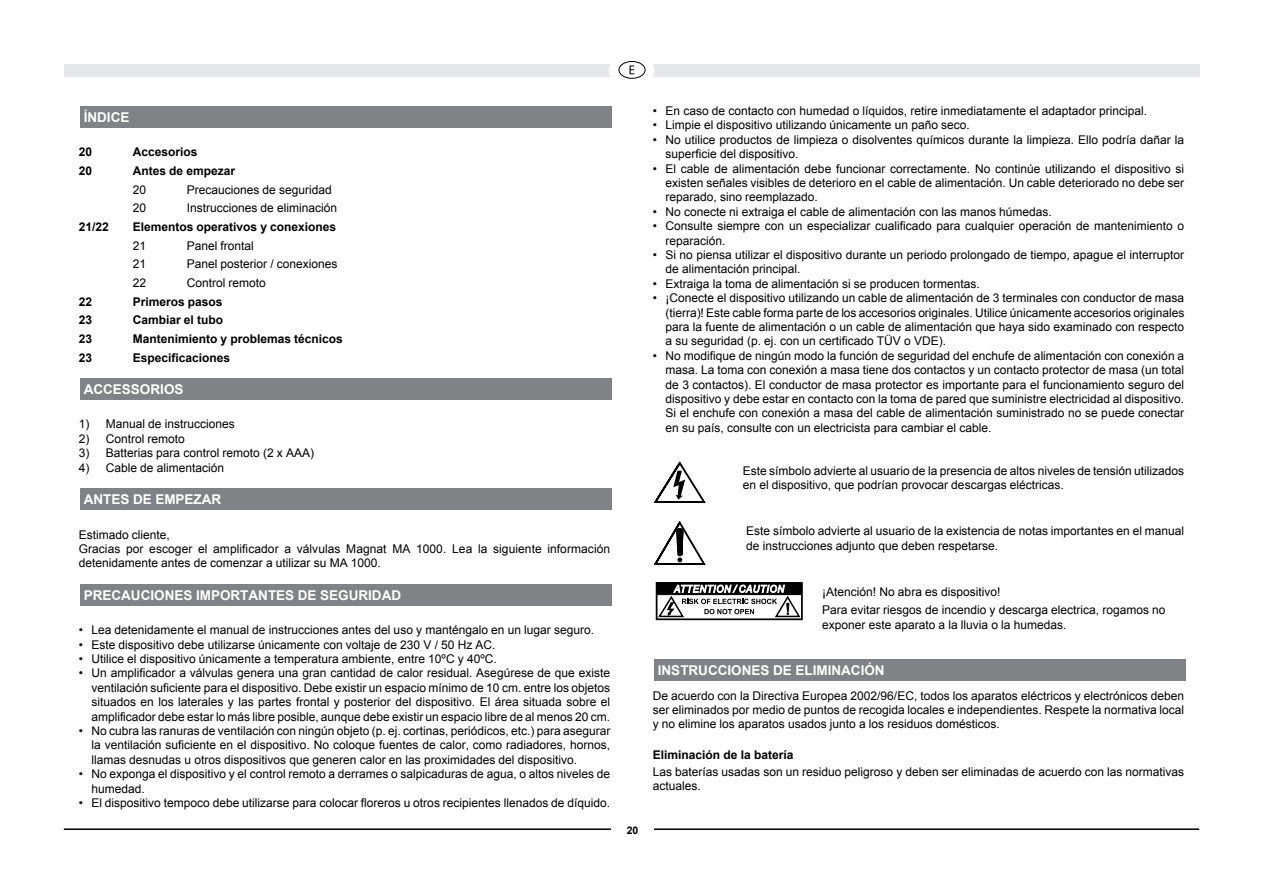
<style>
.page{position:relative;width:1263px;height:893px;background:#fff}
.page>*{position:absolute;margin:0;border:0;box-sizing:border-box;transform-origin:0 0}
.t1{font:700 13.5px "Arial";color:#fff}
.t2{font:12px/14.4px "Arial";color:#000}
.t3{font:700 12px "Arial";color:#000}
.t4{font:700 10.5px "Arial";color:#000}
</style>
<div class="page">
<div style="left:64px;top:64px;width:1135px;height:13px;background:#e6e7e8"></div>
<hr style="left:64px;top:828px;width:1135px;height:2px;background:#000">
<div style="left:611px;top:817px;width:43px;height:26px;background:#fff"></div>
<div style="left:609px;top:55px;width:45px;height:30px;background:#fff;border-radius:50%"></div>
<div style="left:618px;top:61px;width:27px;height:18px;border:1px solid #000;border-radius:50%"></div>
<svg style="left:629px;top:65px;width:5px;height:9px"></svg>
<svg style="left:654px;top:462px;width:51px;height:41px"></svg>
<svg style="left:654px;top:521px;width:51px;height:44px"></svg>
<div style="left:656px;top:582px;width:147px;height:38px;border:2px solid #000"></div>
<svg style="left:657px;top:584px;width:145px;height:34px"></svg>
<div style="left:654px;top:660px;width:532px;height:21px;background:#808285"></div>
<div style="left:80px;top:106px;width:532px;height:22px;background:#808285"></div>
<div style="left:80px;top:378px;width:532px;height:22px;background:#808285"></div>
<div style="left:80px;top:488px;width:532px;height:22px;background:#808285"></div>
<div style="left:80px;top:584px;width:532px;height:21px;background:#808285"></div>
<p class="t1" style="left:84px;top:108px;width:47px">índice</p>
<p class="t3" style="left:79px;top:144px;width:15px">20</p>
<p class="t3" style="left:133px;top:144px;width:66px">Accesorios</p>
<p class="t3" style="left:79px;top:163px;width:15px">20</p>
<p class="t3" style="left:133px;top:163px;width:104px">Antes de empezar</p>
<p class="t2" style="left:133px;top:182px;width:39px">20 P</p>
<p class="t2" style="left:195px;top:182px;width:139px">recauciones de seguridad</p>
<p class="t2" style="left:133px;top:201px;width:15px">20</p>
<p class="t2" style="left:187px;top:201px;width:152px">Instrucciones de eliminación</p>
<p class="t3" style="left:79px;top:219px;width:47px">21/22 E</p>
<p class="t3" style="left:141px;top:219px;width:197px">lementos operativos y conexiones</p>
<p class="t2" style="left:133px;top:238px;width:39px">21 P</p>
<p class="t2" style="left:195px;top:238px;width:61px">anel frontal</p>
<p class="t2" style="left:133px;top:257px;width:15px">21</p>
<p class="t2" style="left:187px;top:257px;width:152px">Panel posterior / conexiones</p>
<p class="t2" style="left:133px;top:276px;width:15px">22</p>
<p class="t2" style="left:187px;top:276px;width:81px">Control remoto</p>
<p class="t3" style="left:79px;top:293px;width:15px">22</p>
<p class="t3" style="left:133px;top:293px;width:91px">Primeros pasos</p>
<p class="t3" style="left:79px;top:312px;width:39px">23 C</p>
<p class="t3" style="left:141px;top:312px;width:83px">ambiar el tubo</p>
<p class="t3" style="left:79px;top:331px;width:15px">23</p>
<p class="t3" style="left:133px;top:331px;width:212px">Mantenimiento y problemas técnicos</p>
<p class="t3" style="left:79px;top:349px;width:39px">23 E</p>
<p class="t3" style="left:141px;top:349px;width:91px">specificaciones</p>
<p class="t1" style="left:84px;top:380px;width:100px">Accessorios</p>
<p class="t2" style="left:79px;top:417px;width:158px">1) Manual de instrucciones</p>
<p class="t2" style="left:79px;top:432px;width:108px">2) Control remoto</p>
<p class="t2" style="left:79px;top:446px;width:237px">3) Batterias para control remoto (2 x AAA)</p>
<p class="t2" style="left:79px;top:460px;width:147px">4) Cable de alimentación</p>
<p class="t1" style="left:84px;top:490px;width:121px">Antes de empezar</p>
<p class="t2" style="left:79px;top:527px;width:533px">Estimado cliente,<br>Gracias por escoger el amplificador a válvulas Magnat MA 1000. Lea la siguiente información detenidamente antes de comenzar a utilizar su MA 1000.</p>
<p class="t1" style="left:84px;top:586px;width:284px">Precauciones Importantes de seguridad</p>
<p class="t2" style="left:79px;top:623px;width:517px">• Lea detenidamente el manual de instrucciones antes del uso y manténgalo en un lugar seguro.</p>
<p class="t2" style="left:79px;top:637px;width:418px">• Este dispositivo debe utilizarse únicamente con voltaje de 230 V / 50 Hz AC.</p>
<p class="t2" style="left:79px;top:652px;width:420px">• Utilice el dispositivo únicamente a temperatura ambiente, entre 10ºC y 40ºC.</p>
<p class="t2" style="left:91px;top:666px;width:520px;text-align:justify;text-indent:-13px">• Un amplificador a válvulas genera una gran cantidad de calor residual. Asegúrese de que existe ventilación suficiente para el dispositivo. Debe existir un espacio mínimo de 10 cm. entre los objetos situados en los laterales y las partes frontal y posterior del dispositivo. El área situada sobre el amplificador debe estar lo más libre posible, aunque debe existir un espacio libre de al menos 20 cm.</p>
<p class="t2" style="left:91px;top:724px;width:520px;text-align:justify;text-indent:-13px">• No cubra las ranuras de ventilación con ningún objeto (p. ej. cortinas, periódicos, etc.) para asegurar la ventilación suficiente en el dispositivo. No coloque fuentes de calor, como radiadores, hornos, llamas desnudas u otros dispositivos que generen calor en las proximidades del dispositivo.</p>
<p class="t2" style="left:91px;top:767px;width:520px;text-indent:-13px">• No exponga el dispositivo y el control remoto a derrames o salpicaduras de agua, o altos niveles de humedad.</p>
<p class="t2" style="left:79px;top:796px;width:533px">• El dispositivo tempoco debe utilizarse para colocar floreros u otros recipientes llenados de díquido.</p>
<p class="t4" style="left:627px;top:823px;width:13px">20</p>
<p class="t2" style="left:653px;top:104px;width:496px">• En caso de contacto con humedad o líquidos, retire inmediatamente el adaptador principal.</p>
<p class="t2" style="left:653px;top:118px;width:319px">• Limpie el dispositivo utilizando únicamente un paño seco.</p>
<p class="t2" style="left:665px;top:133px;width:520px;text-indent:-13px">• No utilice productos de limpieza o disolventes químicos durante la limpieza. Ello podría dañar la superficie del dispositivo.</p>
<p class="t2" style="left:665px;top:161px;width:520px;text-align:justify;text-indent:-13px">• El cable de alimentación debe funcionar correctamente. No continúe utilizando el dispositivo si existen señales visibles de deterioro en el cable de alimentación. Un cable deteriorado no debe ser reparado, sino reemplazado.</p>
<p class="t2" style="left:653px;top:205px;width:401px">• No conecte ni extraiga el cable de alimentación con las manos húmedas.</p>
<p class="t2" style="left:665px;top:219px;width:520px;text-indent:-13px">• Consulte siempre con un especializar cualificado para cualquier operación de mantenimiento o reparación.</p>
<p class="t2" style="left:665px;top:248px;width:520px;text-indent:-13px">• Si no piensa utilizar el dispositivo durante un periodo prolongado de tiempo, apague el interruptor de alimentación principal.</p>
<p class="t2" style="left:653px;top:277px;width:328px">• Extraiga la toma de alimentación si se producen tormentas.</p>
<p class="t2" style="left:665px;top:291px;width:520px;text-align:justify;text-indent:-13px">• ¡Conecte el dispositivo utilizando un cable de alimentación de 3 terminales con conductor de masa (tierra)! Este cable forma parte de los accesorios originales. Utilice únicamente accesorios originales para la fuente de alimentación o un cable de alimentación que haya sido examinado con respecto a su seguridad (p. ej. con un certificado TÜV o VDE).</p>
<p class="t2" style="left:665px;top:349px;width:520px;text-align:justify;text-indent:-13px">• No modifique de ningún modo la función de seguridad del enchufe de alimentación con conexión a masa. La toma con conexión a masa tiene dos contactos y un contacto protector de masa (un total de 3 contactos). El conductor de masa protector es importante para el funcionamiento seguro del dispositivo y debe estar en contacto con la toma de pared que suministre electricidad al dispositivo.<br>Si el enchufe con conexión a masa del cable de alimentación suministrado no se puede conectar en su país, consulte con un electricista para cambiar el cable.</p>
<p class="t2" style="left:743px;top:464px;width:443px">Este símbolo advierte al usuario de la presencia de altos niveles de tensión utilizados en el dispositivo, que podrían provocar descargas eléctricas.</p>
<p class="t2" style="left:746px;top:524px;width:440px">Este símbolo advierte al usuario de la existencia de notas importantes en el manual de instrucciones adjunto que deben respetarse.</p>
<p class="t2" style="left:822px;top:582px;width:345px;line-height:18.6px">¡Atención! No abra es dispositivo!<br>Para evitar riesgos de incendio y descarga electrica, rogamos no</p>
<p class="t2" style="left:822px;top:617px;width:246px">exponer este aparato a la lluvia o la humedas.</p>
<p class="t1" style="left:658px;top:662px;width:164px">Instrucciones de elimina</p>
<p class="t1" style="left:851px;top:662px;width:33px">ción</p>
<p class="t2" style="left:653px;top:688px;width:533px;text-align:justify">De acuerdo con la Directiva Europea 2002/96/EC, todos los aparatos eléctricos y electrónicos deben ser eliminados por medio de puntos de recogida locales e independientes. Respete la normativa local y no elimine los aparatos usados junto a los residuos domésticos.</p>
<p class="t3" style="left:653px;top:747px;width:142px">Eliminación de la batería</p>
<p class="t2" style="left:653px;top:765px;width:533px">Las baterías usadas son un residuo peligroso y deben ser eliminadas de acuerdo con las normativas actuales.</p>
</div>
